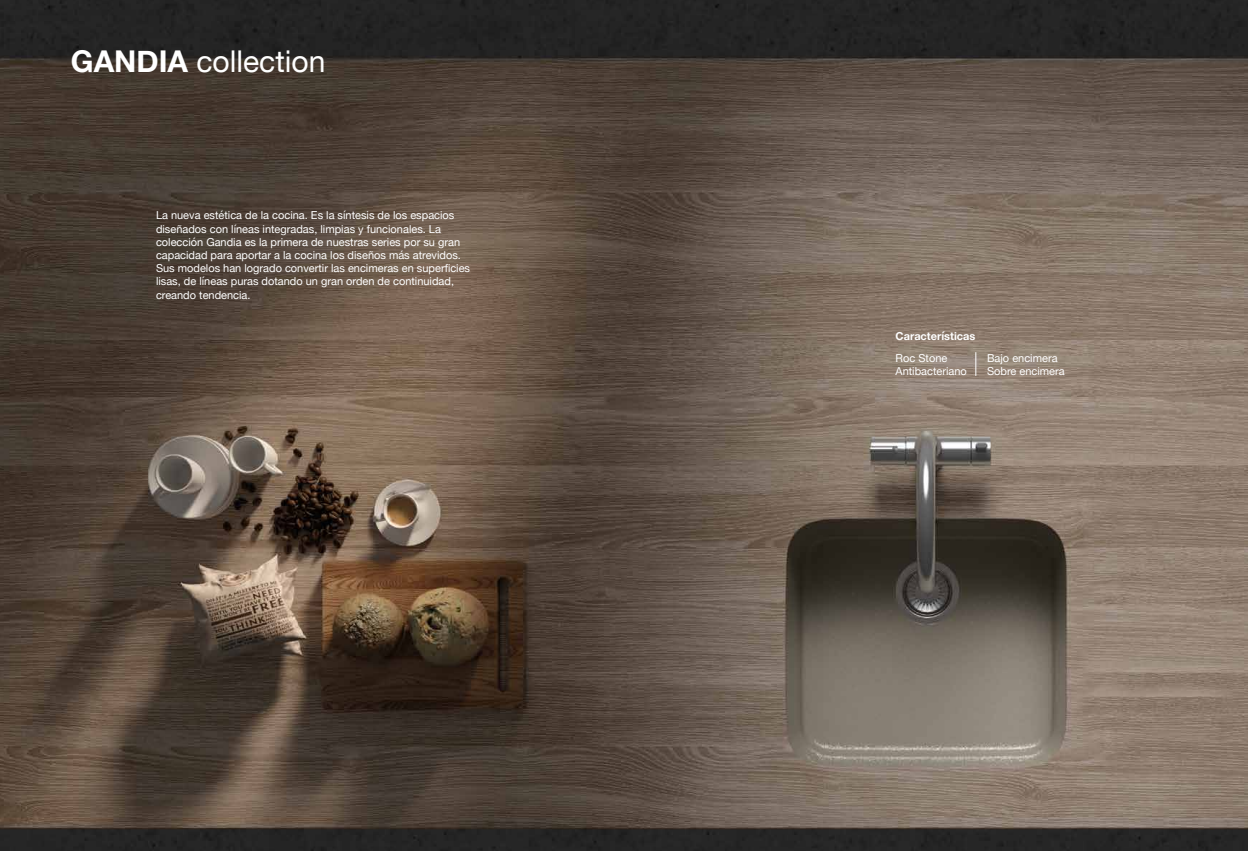
<style>
.page{position:relative;width:1248px;height:851px;background:#fff}
.page>*{position:absolute;margin:0;border:0;box-sizing:border-box;transform-origin:0 0}
.t1{font:30px "Helvetica Neue";color:#fff}
.t2{font:11px/13.2px "Helvetica Neue";color:#fff}
.t3{font:700 11px "Helvetica Neue";color:#fff}
.s1{font-weight:700}
</style>
<div class="page">
<img style="left:0;top:0;width:1247px;height:850px">
<svg style="left:975px;top:352px;width:1px;height:24px"></svg>
<h1 class="t1" style="left:71px;top:39px;width:256px"><span class="s1">GANDIA</span> collection</h1>
<p class="t2" style="left:156px;top:209px;width:315px">La nueva estética de la cocina. Es la síntesis de los espacios diseñados con líneas integradas, limpias y funcionales. La colección Gandia es la primera de nuestras series por su gran capacidad para aportar a la cocina los diseños más atrevidos.<br>Sus modelos han logrado convertir las encimeras en superficies lisas, de líneas puras dotando un gran orden de continuidad, creando tendencia.</p>
<p class="t3" style="left:895px;top:328px;width:81px">Características</p>
<p class="t2" style="left:895px;top:352px;width:73px">Roc Stone<br>Antibacteriano</p>
<p class="t2" style="left:986px;top:352px;width:79px">Bajo encimera<br>Sobre encimera</p>
</div>
